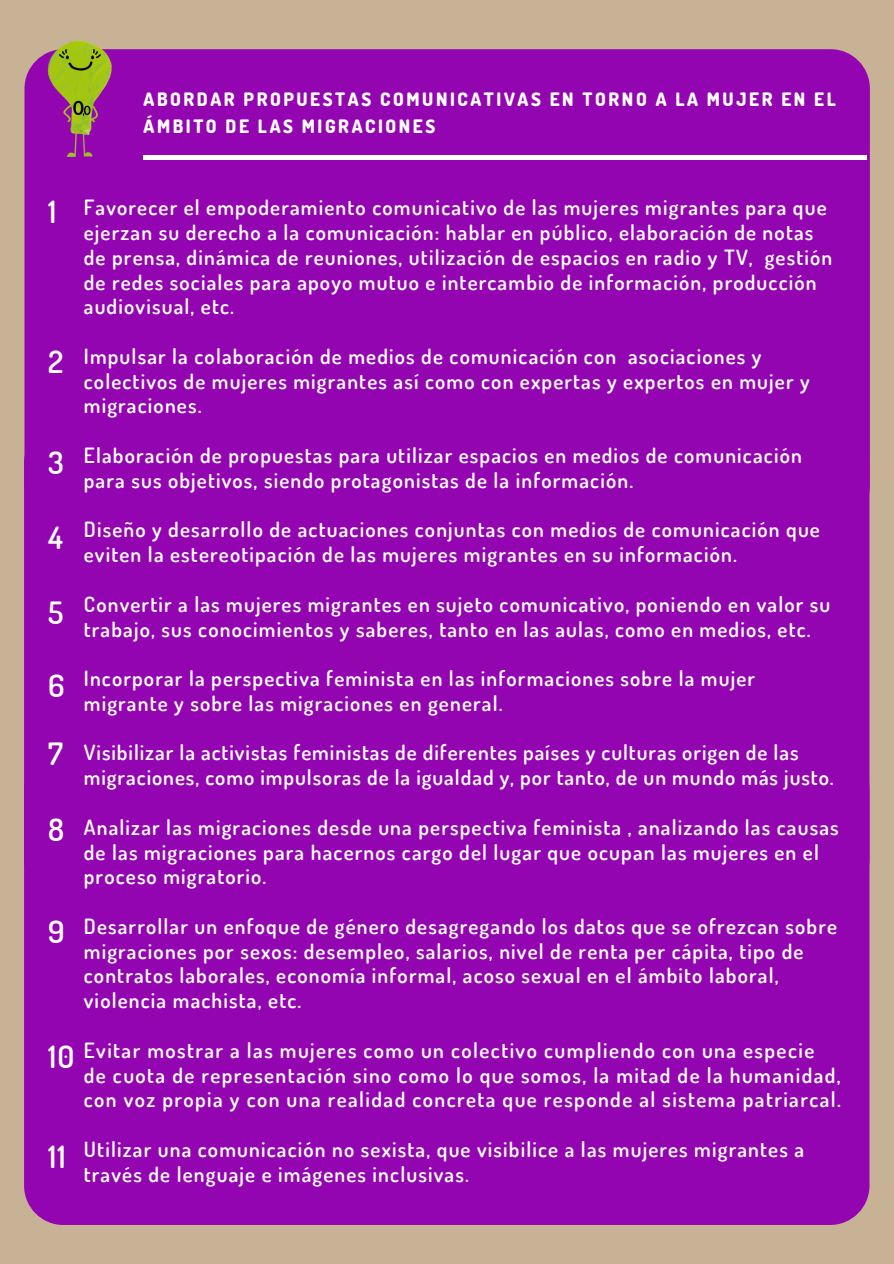
<style>
.page{position:relative;width:894px;height:1264px;background:#fff}
.page>*{position:absolute;margin:0;border:0;box-sizing:border-box;transform-origin:0 0}
.t1{font:600 30.6px "Dosis";color:#fff}
.t2{font:600 21px/24.8px "Dosis";letter-spacing:.055em;color:#fff}
.t3{font:800 18.45px/26.5px "Dosis";letter-spacing:.14em;color:#fff}
.s1{font-size:30.6px}
</style>
<div class="page">
<div style="left:0;top:0;width:893px;height:1263px;background:#c8b295"></div>
<div style="left:24px;top:49px;width:845px;height:475px;background:#9405b2;border-radius:39px"></div>
<img style="left:24px;top:40px;width:171px;height:121px">
<div style="left:143px;top:155px;width:723px;height:5px;background:#fff"></div>
<div style="left:24px;top:749px;width:845px;height:475px;background:#9405b2;border-radius:39px"></div>
<div style="left:24px;top:423px;width:845px;height:476px;background:#9405b2;border-radius:39px"></div>
<p class="t3" style="left:143px;top:86px;width:693px">ABORDAR PROPUESTAS COMUNICATIVAS EN TORNO A LA MUJER EN EL<br>ÁMBITO DE LAS MIGRACIONES</p>
<p class="t2" style="left:84px;top:194px;width:749px;text-indent:-36px"><span class="s1">1</span> Favorecer el empoderamiento comunicativo de las mujeres migrantes para que ejerzan su derecho a la comunicación: hablar en público, elaboración de notas de prensa, dinámica de reuniones, utilización de espacios en radio y TV, gestión de redes sociales para apoyo mutuo e intercambio de información, producción audiovisual, etc.</p>
<p class="t2" style="left:84px;top:343px;width:727px">Impulsar la colaboración de medios de comunicación con asociaciones y colectivos de mujeres migrantes así como con expertas y expertos en mujer y migraciones.</p>
<p class="t2" style="left:84px;top:442px;width:719px">Elaboración de propuestas para utilizar espacios en medios de comunicación para sus objetivos, siendo protagonistas de la información.</p>
<p class="t2" style="left:84px;top:516px;width:737px">Diseño y desarrollo de actuaciones conjuntas con medios de comunicación que eviten la estereotipación de las mujeres migrantes en su información.</p>
<p class="t2" style="left:84px;top:591px;width:747px">Convertir a las mujeres migrantes en sujeto comunicativo, poniendo en valor su trabajo, sus conocimientos y saberes, tanto en las aulas, como en medios, etc.</p>
<p class="t2" style="left:84px;top:665px;width:672px">Incorporar la perspectiva feminista en las informaciones sobre la mujer migrante y sobre las migraciones en general.</p>
<p class="t2" style="left:84px;top:739px;width:751px">Visibilizar la activistas feministas de diferentes países y culturas origen de las migraciones, como impulsoras de la igualdad y, por tanto, de un mundo más justo.</p>
<p class="t2" style="left:84px;top:814px;width:756px">Analizar las migraciones desde una perspectiva feminista , analizando las causas de las migraciones para hacernos cargo del lugar que ocupan las mujeres en el proceso migratorio.</p>
<p class="t2" style="left:84px;top:913px;width:754px">Desarrollar un enfoque de género desagregando los datos que se ofrezcan sobre migraciones por sexos: desempleo, salarios, nivel de renta per cápita, tipo de contratos laborales, economía informal, acoso sexual en el ámbito laboral, violencia machista, etc.</p>
<p class="t2" style="left:84px;top:1037px;width:758px">Evitar mostrar a las mujeres como un colectivo cumpliendo con una especie de cuota de representación sino como lo que somos, la mitad de la humanidad, con voz propia y con una realidad concreta que responde al sistema patriarcal.</p>
<p class="t2" style="left:84px;top:1136px;width:721px">Utilizar una comunicación no sexista, que visibilice a las mujeres migrantes a través de lenguaje e imágenes inclusivas.</p>
<h1 class="t1" style="left:48px;top:341px;width:17px">2</h1>
<h1 class="t1" style="left:48px;top:442px;width:17px">3</h1>
<h1 class="t1" style="left:48px;top:517px;width:16px">4</h1>
<h1 class="t1" style="left:48px;top:593px;width:17px">5</h1>
<h1 class="t1" style="left:48px;top:665px;width:18px">6</h1>
<h1 class="t1" style="left:48px;top:733px;width:16px">7</h1>
<h1 class="t1" style="left:48px;top:809px;width:17px">8</h1>
<h1 class="t1" style="left:48px;top:911px;width:18px">9</h1>
<h1 class="t1" style="left:48px;top:1036px;width:28px">10</h1>
<h1 class="t1" style="left:48px;top:1136px;width:19px">11</h1>
</div>
